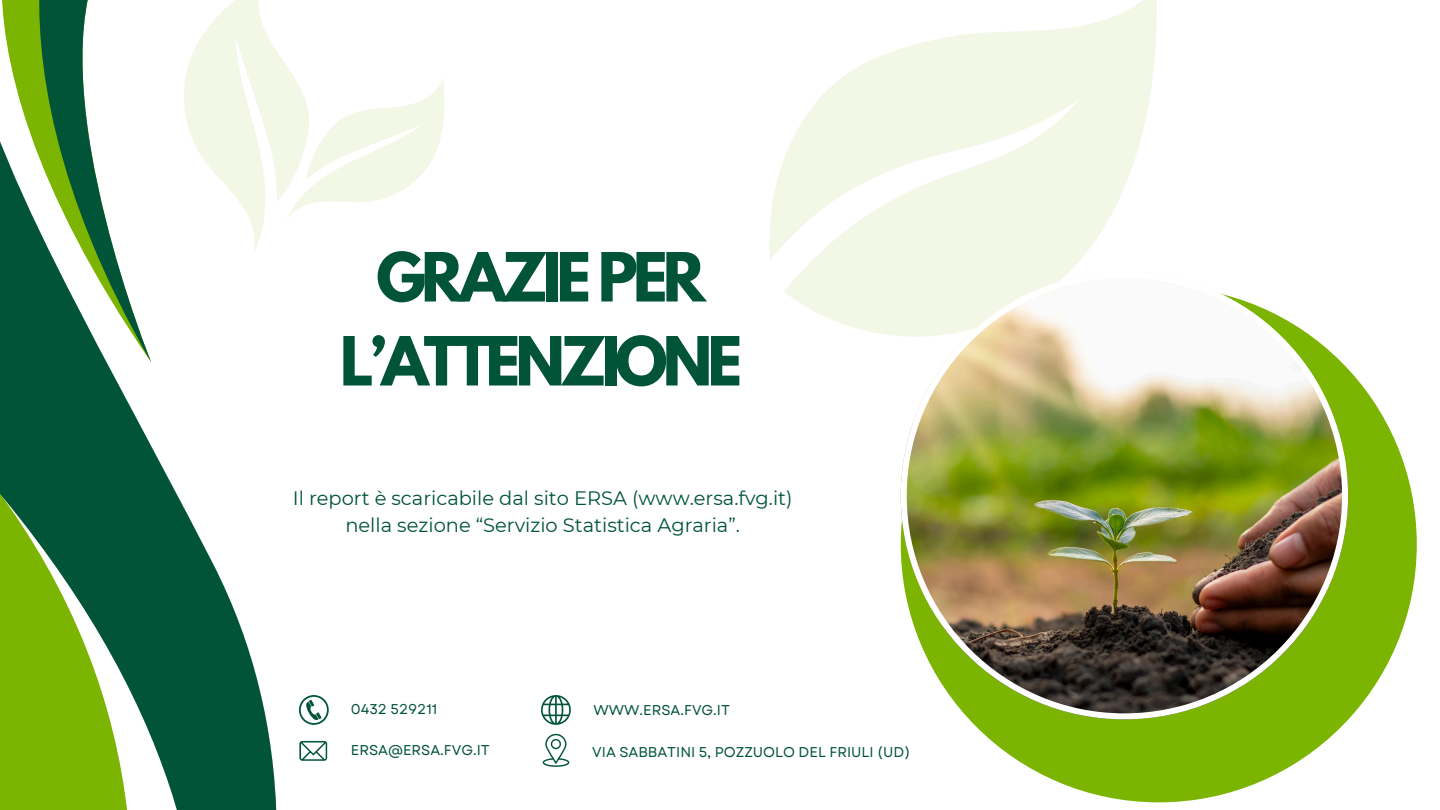
<style>
.page{position:relative;width:1440px;height:810px;background:#fff}
.page>*{position:absolute;margin:0;border:0;box-sizing:border-box;transform-origin:0 0}
.t1{font:700 60px/84px "League Spartan";letter-spacing:-.08em;color:#015438;text-align:center}
.t2{font:19.4px/27px "Montserrat";color:#015438;text-align:center}
.t3{font:14.2px "Garet";color:#015438}
</style>
<div class="page">
<svg style="left:0;top:362px;width:277px;height:448px;fill:#045638"></svg>
<svg style="left:0;top:0;width:34px;height:362px"></svg>
<svg style="left:34px;top:0;width:117px;height:362px"></svg>
<svg style="left:769px;top:0;width:388px;height:336px;fill:#f2f7e6"></svg>
<svg style="left:969px;top:369px;width:448px;height:433px;fill:#7bb401"></svg>
<img style="left:901px;top:272px;width:447px;height:447px">
<svg style="left:125px;top:0;width:158px;height:258px"></svg>
<svg style="left:283px;top:61px;width:162px;height:157px"></svg>
<svg style="left:299px;top:695px;width:30px;height:30px"></svg>
<svg style="left:299px;top:741px;width:28px;height:19px"></svg>
<svg style="left:543px;top:734px;width:26px;height:33px"></svg>
<svg style="left:541px;top:695px;width:30px;height:30px"></svg>
<p class="t1" style="left:340px;top:243px;width:404px">GRAZIE PER<br>L’ATTENZIONE</p>
<p class="t2" style="left:293px;top:485px;width:501px">Il report è scaricabile dal sito ERSA (www.ersa.fvg.it) nella sezione “Servizio Statistica Agraria”.</p>
<h2 class="t3" style="left:351px;top:699px;width:88px">0432 529211</h2>
<h1 class="t3" style="left:351px;top:739px;width:141px">ERSA@ERSA.FVG.IT</h1>
<p class="t3" style="left:594px;top:699px;width:138px">WWW.ERSA.FVG.IT</p>
<p class="t3" style="left:592px;top:742px;width:320px">VIA SABBATINI 5, POZZUOLO DEL FRIULI (UD)</p>
</div>
